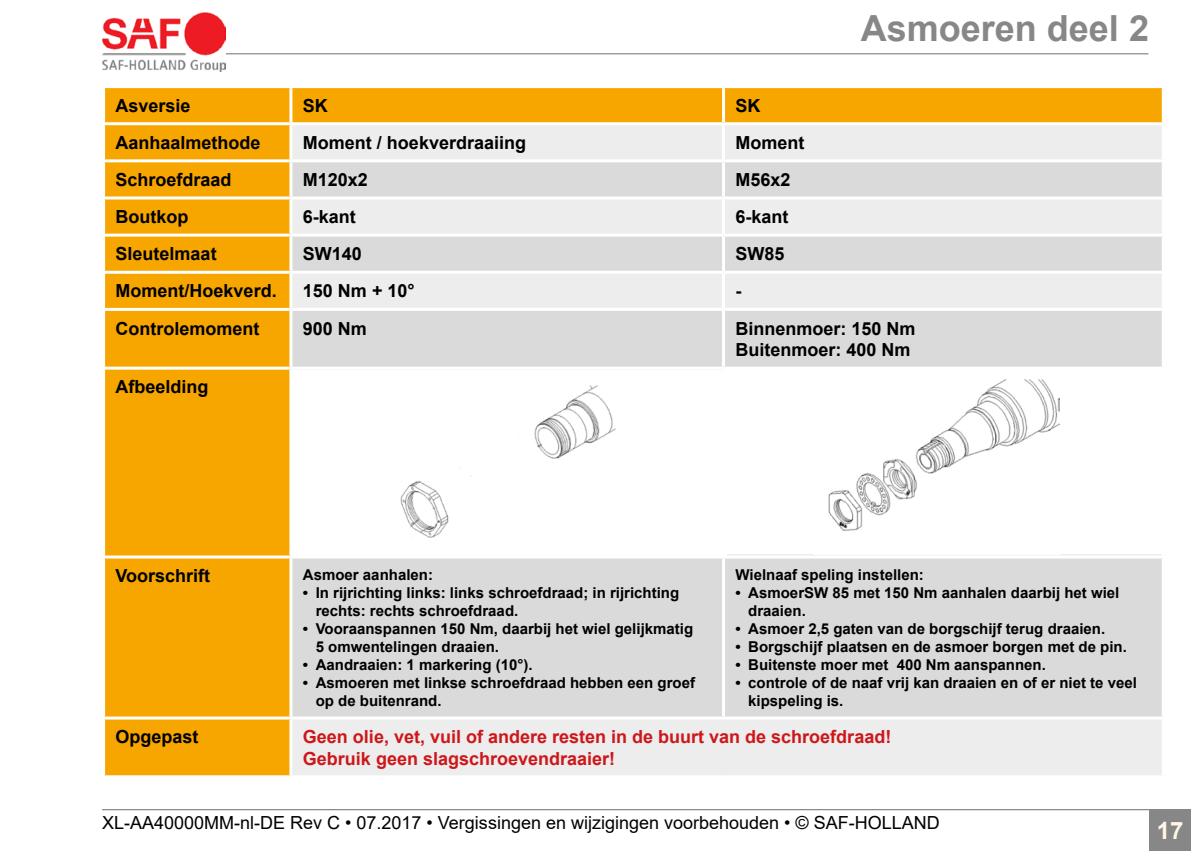
<style>
.page{position:relative;width:1191px;height:851px;background:#fff}
.page>*{position:absolute;margin:0;border:0;box-sizing:border-box;transform-origin:0 0}
.Ueberschrift_1_recht{font:700 36px "Arial";color:#878787}
.t1{font:700 24px "Arial";color:#fff5e9}
.Standard_Schrift_6{font:700 18px "Arial";color:#000}
.Standard_Schrift_6-2{font:700 18px "Arial";color:#cd171a}
.t2{font:18px "Arial";color:#000}
.Aufzaehlung_Punkt_Sc{font:700 15px/18px "Arial";color:#000}
</style>
<div class="page">
<hr style="left:225px;top:53px;width:923px;height:1px;background:#878787">
<img style="left:102px;top:13px;width:123px;height:58px">
<hr style="left:103px;top:53px;width:83px;height:1px;background:#878787">
<hr style="left:102px;top:808px;width:1089px;height:2px;background:#878787">
<div style="left:1149px;top:808px;width:42px;height:42px;background:#878787"></div>
<div style="left:105px;top:88px;width:1056px;height:687px;background:#f7a600"></div>
<div style="left:292px;top:125px;width:869px;height:650px;background:#ededed"></div>
<svg style="left:292px;top:162px;width:869px;height:554px;fill:#dadada"></svg>
<hr style="left:289px;top:88px;width:3px;height:34px;background:#fff">
<hr style="left:722px;top:88px;width:3px;height:34px;background:#fff">
<hr style="left:291px;top:122px;width:432px;height:3px;background:#fff">
<hr style="left:289px;top:125px;width:3px;height:34px;background:#fff">
<hr style="left:723px;top:122px;width:441px;height:3px;background:#fff">
<hr style="left:722px;top:125px;width:3px;height:34px;background:#fff">
<hr style="left:102px;top:159px;width:189px;height:3px;background:#fff">
<hr style="left:291px;top:159px;width:432px;height:3px;background:#fff">
<hr style="left:289px;top:162px;width:3px;height:34px;background:#fff">
<hr style="left:723px;top:159px;width:441px;height:3px;background:#fff">
<hr style="left:722px;top:162px;width:3px;height:34px;background:#fff">
<hr style="left:102px;top:196px;width:189px;height:3px;background:#fff">
<hr style="left:291px;top:196px;width:432px;height:3px;background:#fff">
<hr style="left:289px;top:199px;width:3px;height:34px;background:#fff">
<hr style="left:723px;top:196px;width:441px;height:3px;background:#fff">
<hr style="left:722px;top:199px;width:3px;height:34px;background:#fff">
<hr style="left:102px;top:233px;width:189px;height:3px;background:#fff">
<hr style="left:291px;top:233px;width:432px;height:3px;background:#fff">
<hr style="left:289px;top:236px;width:3px;height:35px;background:#fff">
<hr style="left:723px;top:233px;width:441px;height:3px;background:#fff">
<hr style="left:722px;top:236px;width:3px;height:35px;background:#fff">
<hr style="left:102px;top:271px;width:189px;height:3px;background:#fff">
<hr style="left:291px;top:271px;width:432px;height:3px;background:#fff">
<hr style="left:289px;top:274px;width:3px;height:34px;background:#fff">
<hr style="left:723px;top:271px;width:441px;height:3px;background:#fff">
<hr style="left:722px;top:274px;width:3px;height:34px;background:#fff">
<hr style="left:102px;top:308px;width:189px;height:3px;background:#fff">
<hr style="left:291px;top:308px;width:432px;height:3px;background:#fff">
<hr style="left:289px;top:311px;width:3px;height:55px;background:#fff">
<hr style="left:723px;top:308px;width:441px;height:3px;background:#fff">
<hr style="left:722px;top:311px;width:3px;height:55px;background:#fff">
<hr style="left:102px;top:366px;width:189px;height:3px;background:#fff">
<hr style="left:291px;top:366px;width:432px;height:3px;background:#fff">
<hr style="left:289px;top:369px;width:3px;height:186px;background:#fff">
<hr style="left:723px;top:366px;width:441px;height:3px;background:#fff">
<hr style="left:722px;top:369px;width:3px;height:186px;background:#fff">
<hr style="left:102px;top:555px;width:189px;height:3px;background:#fff">
<hr style="left:291px;top:555px;width:432px;height:3px;background:#fff">
<hr style="left:289px;top:558px;width:3px;height:158px;background:#fff">
<hr style="left:723px;top:555px;width:441px;height:3px;background:#fff">
<hr style="left:722px;top:558px;width:3px;height:158px;background:#fff">
<hr style="left:102px;top:716px;width:189px;height:3px;background:#fff">
<hr style="left:291px;top:716px;width:432px;height:3px;background:#fff">
<hr style="left:289px;top:719px;width:3px;height:56px;background:#fff">
<hr style="left:723px;top:716px;width:441px;height:3px;background:#fff">
<hr style="left:102px;top:122px;width:189px;height:3px;background:#fff">
<div style="left:291px;top:370px;width:436px;height:186px;background:#fff"></div>
<div style="left:725px;top:367px;width:440px;height:187px;background:#fff"></div>
<img style="left:828px;top:379px;width:231px;height:152px">
<img style="left:400px;top:385px;width:216px;height:153px">
<p class="Ueberschrift_1_recht" style="left:861px;top:3px;width:290px">Asmoeren deel 2</p>
<p class="Standard_Schrift_6" style="left:116px;top:93px;width:77px">Asversie</p>
<p class="Standard_Schrift_6" style="left:303px;top:93px;width:27px">SK</p>
<p class="Standard_Schrift_6" style="left:735px;top:93px;width:27px">SK</p>
<p class="Standard_Schrift_6" style="left:116px;top:130px;width:147px">Aanhaalmethode</p>
<p class="Standard_Schrift_6" style="left:303px;top:130px;width:225px">Moment / hoekverdraaiing</p>
<p class="Standard_Schrift_6" style="left:735px;top:130px;width:70px">Moment</p>
<p class="Standard_Schrift_6" style="left:116px;top:167px;width:118px">Schroefdraad</p>
<p class="Standard_Schrift_6" style="left:303px;top:167px;width:67px">M120x2</p>
<p class="Standard_Schrift_6" style="left:735px;top:167px;width:57px">M56x2</p>
<p class="Standard_Schrift_6" style="left:116px;top:204px;width:74px">Boutkop</p>
<p class="Standard_Schrift_6" style="left:303px;top:204px;width:55px">6-kant</p>
<p class="Standard_Schrift_6" style="left:735px;top:204px;width:55px">6-kant</p>
<p class="Standard_Schrift_6" style="left:116px;top:241px;width:103px">Sleutelmaat</p>
<p class="Standard_Schrift_6" style="left:303px;top:241px;width:61px">SW140</p>
<p class="Standard_Schrift_6" style="left:735px;top:241px;width:51px">SW85</p>
<p class="Standard_Schrift_6" style="left:116px;top:278px;width:163px">Moment/Hoekverd.</p>
<p class="Standard_Schrift_6" style="left:303px;top:278px;width:113px">150 Nm + 10°</p>
<p class="Standard_Schrift_6" style="left:735px;top:278px;width:7px">-</p>
<p class="Standard_Schrift_6" style="left:116px;top:315px;width:145px">Controlemoment</p>
<p class="Standard_Schrift_6" style="left:303px;top:315px;width:66px">900 Nm</p>
<p class="Standard_Schrift_6" style="left:735px;top:315px;width:182px">Binnenmoer: 150 Nm</p>
<p class="Standard_Schrift_6" style="left:735px;top:337px;width:177px">Buitenmoer: 400 Nm</p>
<p class="Standard_Schrift_6" style="left:116px;top:374px;width:95px">Afbeelding</p>
<p class="Standard_Schrift_6" style="left:116px;top:563px;width:96px">Voorschrift</p>
<p class="Aufzaehlung_Punkt_Sc" style="left:303px;top:565px;width:132px">Asmoer aanhalen:</p>
<p class="Aufzaehlung_Punkt_Sc" style="left:316px;top:583px;width:365px;text-indent:-13px">• In rijrichting links: links schroefdraad; in rijrichting rechts: rechts schroefdraad.</p>
<p class="Aufzaehlung_Punkt_Sc" style="left:316px;top:619px;width:379px;text-indent:-13px">• Vooraanspannen 150 Nm, daarbij het wiel gelijkmatig<br>5 omwentelingen draaien.</p>
<p class="Aufzaehlung_Punkt_Sc" style="left:303px;top:655px;width:231px">• Aandraaien: 1 markering (10°).</p>
<p class="Aufzaehlung_Punkt_Sc" style="left:316px;top:673px;width:381px;text-indent:-13px">• Asmoeren met linkse schroefdraad hebben een groef op de buitenrand.</p>
<p class="Aufzaehlung_Punkt_Sc" style="left:735px;top:565px;width:190px">Wielnaaf speling instellen:</p>
<p class="Aufzaehlung_Punkt_Sc" style="left:748px;top:583px;width:372px;text-indent:-13px">• AsmoerSW 85 met 150 Nm aanhalen daarbij het wiel draaien.</p>
<p class="Aufzaehlung_Punkt_Sc" style="left:735px;top:619px;width:371px">• Asmoer 2,5 gaten van de borgschijf terug draaien.</p>
<p class="Aufzaehlung_Punkt_Sc" style="left:735px;top:637px;width:393px">• Borgschijf plaatsen en de asmoer borgen met de pin.</p>
<p class="Aufzaehlung_Punkt_Sc" style="left:735px;top:655px;width:312px">• Buitenste moer met 400 Nm aanspannen.</p>
<p class="Aufzaehlung_Punkt_Sc" style="left:748px;top:673px;width:390px;text-indent:-13px">• controle of de naaf vrij kan draaien en of er niet te veel kipspeling is.</p>
<p class="Standard_Schrift_6" style="left:116px;top:724px;width:85px">Opgepast</p>
<p class="Standard_Schrift_6-2" style="left:303px;top:724px;width:590px">Geen olie, vet, vuil of andere resten in de buurt van de schroefdraad!</p>
<p class="Standard_Schrift_6-2" style="left:303px;top:745px;width:314px">Gebruik geen slagschroevendraaier!</p>
<p class="t2" style="left:102px;top:810px;width:839px">XL-AA40000MM-nl-DE Rev C • 07.2017 • Vergissingen en wijzigingen voorbehouden • © SAF-HOLLAND</p>
<h2 class="t1" style="left:1156px;top:813px;width:28px">17</h2>
</div>
